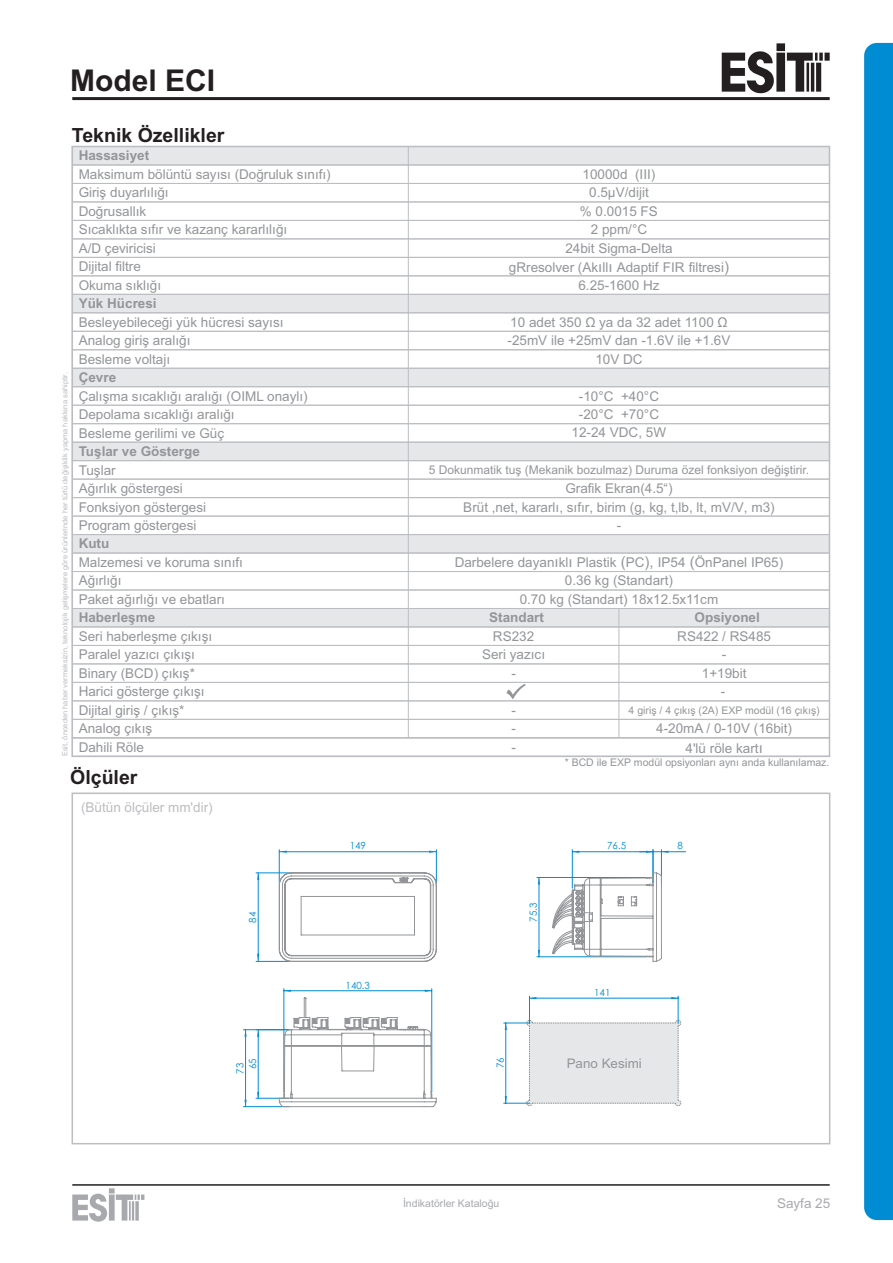
<style>
.page{position:relative;width:893px;height:1263px;background:#fff}
.page>*{position:absolute;margin:0;border:0;box-sizing:border-box;transform-origin:0 0}
.t1{font:700 30px "Arial";color:#231f20}
.t2{font:700 19.5px "Arial";color:#231f20}
.t3{font:13.5px/18.5px "Arial";color:#939598}
.t4{font:700 13.5px "Arial";color:#939598}
.t5{font:13.5px "Arial";color:#bcbdc0}
.t6{font:13.5px "Arial";color:#a8a9ad}
.t7{font:13.2px "Arial";color:#939598}
.t8{font:12px "Arial";color:#939598}
.t9{font:10.5px "Arial";color:#939598}
.t10{font:10.5px "Arial";color:#a8a9ad}
.t11{font:9.9px "Century Gothic";color:#008cd2}
.t12{font:7.35px "Arial";color:#bcbdc0}
.s1{font-size:15px}
.s2{font-family:"Arial Unicode MS";font-size:15px}
</style>
<div class="page">
<div style="left:72px;top:792px;width:758px;height:352px;border:2px solid #bcbdc0"></div>
<svg style="left:72px;top:1188px;width:72px;height:34px"></svg>
<hr style="left:72px;top:1184px;width:758px;height:2px;background:#231f20">
<svg style="left:506px;top:684px;width:20px;height:15px"></svg>
<div style="left:75px;top:609px;width:752px;height:18px;background:#e6e7e9"></div>
<div style="left:75px;top:535px;width:752px;height:18px;background:#e6e7e9"></div>
<div style="left:75px;top:442px;width:752px;height:18px;background:#e6e7e9"></div>
<div style="left:75px;top:369px;width:752px;height:17px;background:#e6e7e9"></div>
<div style="left:75px;top:295px;width:752px;height:17px;background:#e6e7e9"></div>
<div style="left:75px;top:149px;width:752px;height:16px;background:#e6e7e9"></div>
<div style="left:72px;top:700px;width:758px;height:20px;border:1px solid #bcbdc0"></div>
<div style="left:72px;top:682px;width:758px;height:19px;border:1px solid #bcbdc0"></div>
<div style="left:72px;top:663px;width:758px;height:20px;border:1px solid #bcbdc0"></div>
<div style="left:72px;top:645px;width:758px;height:19px;border:1px solid #bcbdc0"></div>
<div style="left:72px;top:627px;width:758px;height:19px;border:1px solid #bcbdc0"></div>
<div style="left:72px;top:590px;width:758px;height:19px;border:1px solid #bcbdc0"></div>
<div style="left:72px;top:571px;width:758px;height:19px;border:1px solid #bcbdc0"></div>
<div style="left:72px;top:553px;width:758px;height:19px;border:1px solid #bcbdc0"></div>
<div style="left:72px;top:516px;width:758px;height:19px;border:1px solid #bcbdc0"></div>
<div style="left:72px;top:497px;width:758px;height:19px;border:1px solid #bcbdc0"></div>
<div style="left:72px;top:479px;width:758px;height:19px;border:1px solid #bcbdc0"></div>
<div style="left:72px;top:460px;width:758px;height:19px;border:1px solid #bcbdc0"></div>
<div style="left:72px;top:423px;width:758px;height:19px;border:1px solid #bcbdc0"></div>
<div style="left:72px;top:405px;width:758px;height:19px;border:1px solid #bcbdc0"></div>
<div style="left:72px;top:386px;width:758px;height:20px;border:1px solid #bcbdc0"></div>
<div style="left:72px;top:349px;width:758px;height:20px;border:1px solid #bcbdc0"></div>
<div style="left:72px;top:331px;width:758px;height:19px;border:1px solid #bcbdc0"></div>
<div style="left:72px;top:312px;width:758px;height:20px;border:1px solid #bcbdc0"></div>
<div style="left:72px;top:275px;width:758px;height:20px;border:1px solid #bcbdc0"></div>
<div style="left:72px;top:257px;width:758px;height:19px;border:1px solid #bcbdc0"></div>
<div style="left:72px;top:238px;width:758px;height:20px;border:1px solid #bcbdc0"></div>
<div style="left:72px;top:220px;width:758px;height:19px;border:1px solid #bcbdc0"></div>
<div style="left:72px;top:202px;width:758px;height:19px;border:1px solid #bcbdc0"></div>
<div style="left:72px;top:183px;width:758px;height:19px;border:1px solid #bcbdc0"></div>
<div style="left:72px;top:165px;width:758px;height:19px;border:1px solid #bcbdc0"></div>
<hr style="left:408px;top:146px;width:1px;height:592px;background:#bcbdc0">
<hr style="left:618px;top:608px;width:1px;height:130px;background:#bcbdc0">
<hr style="left:72px;top:97px;width:758px;height:3px;background:#231f20">
<svg style="left:722px;top:43px;width:108px;height:50px"></svg>
<div style="left:864px;top:43px;width:29px;height:1177px;background:#008cd2"></div>
<hr style="left:572px;top:850px;width:1px;height:38px;background:#008cd2">
<hr style="left:661px;top:850px;width:1px;height:33px;background:#008cd2">
<hr style="left:653px;top:850px;width:1px;height:33px;background:#008cd2">
<hr style="left:436px;top:850px;width:1px;height:33px;background:#008cd2">
<hr style="left:279px;top:850px;width:1px;height:33px;background:#008cd2">
<hr style="left:537px;top:956px;width:110px;height:1px;background:#008cd2">
<hr style="left:537px;top:877px;width:110px;height:1px;background:#008cd2">
<hr style="left:243px;top:1106px;width:46px;height:1px;background:#008cd2">
<hr style="left:243px;top:1029px;width:49px;height:1px;background:#008cd2">
<hr style="left:256px;top:1098px;width:33px;height:1px;background:#008cd2">
<hr style="left:256px;top:961px;width:33px;height:1px;background:#008cd2">
<hr style="left:256px;top:873px;width:33px;height:1px;background:#008cd2">
<hr style="left:284px;top:989px;width:1px;height:103px;background:#008cd2">
<hr style="left:431px;top:989px;width:1px;height:103px;background:#008cd2">
<svg style="left:504px;top:996px;width:178px;height:111px"></svg>
<svg style="left:573px;top:851px;width:113px;height:2px"></svg>
<svg style="left:538px;top:878px;width:2px;height:78px"></svg>
<svg style="left:244px;top:1030px;width:3px;height:77px"></svg>
<svg style="left:279px;top:872px;width:158px;height:90px"></svg>
<svg style="left:552px;top:872px;width:110px;height:90px"></svg>
<svg style="left:279px;top:990px;width:158px;height:117px"></svg>
<svg style="left:257px;top:873px;width:2px;height:88px"></svg>
<svg style="left:257px;top:1030px;width:2px;height:69px"></svg>
<svg style="left:280px;top:851px;width:156px;height:2px"></svg>
<div style="left:72px;top:737px;width:758px;height:20px;border:1px solid #bcbdc0"></div>
<h1 class="t1" style="left:70px;top:69px;width:147px">Model ECI</h1>
<h2 class="t2" style="left:72px;top:128px;width:154px">Teknik Özellikler</h2>
<p class="t12" style="left:62px;top:756px;width:385px;rotate:-90deg">Esit, önceden haber vermeksizin, teknolojik gelişmelere göre ürünlerinde her türlü değişiklik yapma hakkına sahiptir.</p>
<p class="t4" style="left:79px;top:151px;width:72px">Hassasiyet</p>
<p class="t3" style="left:79px;top:166px;width:254px">Maksimum bölüntü sayısı (Doğruluk sınıfı)<br>Giriş duyarlılığı</p>
<p class="t3" style="left:79px;top:203px;width:69px">Doğrusallık</p>
<p class="t3" style="left:79px;top:222px;width:210px">Sıcaklıkta sıfır ve kazanç kararlılığı<br>A/D çeviricisi</p>
<p class="t3" style="left:79px;top:277px;width:84px">Okuma sıklığı</p>
<p class="t4" style="left:79px;top:298px;width:80px">Yük Hücresi</p>
<p class="t3" style="left:79px;top:332px;width:113px">Analog giriş aralığı<br>Besleme voltajı</p>
<p class="t4" style="left:79px;top:372px;width:39px">Çevre</p>
<p class="t3" style="left:79px;top:388px;width:231px">Çalışma sıcaklığı aralığı (OIML onaylı)<br>Depolama sıcaklığı aralığı<br>Besleme gerilimi ve Güç</p>
<p class="t4" style="left:79px;top:446px;width:123px">Tuşlar ve Gösterge</p>
<p class="t3" style="left:79px;top:462px;width:106px">Tuşlar<br>Ağırlık göstergesi</p>
<p class="t3" style="left:79px;top:259px;width:64px">Dijital filtre</p>
<p class="t3" style="left:79px;top:314px;width:206px">Besleyebileceği yük hücresi sayısı</p>
<p class="t3" style="left:79px;top:499px;width:129px">Fonksiyon göstergesi</p>
<p class="t3" style="left:79px;top:517px;width:119px">Program göstergesi</p>
<p class="t3" style="left:79px;top:554px;width:166px">Malzemesi ve koruma sınıfı<br>Ağırlığı</p>
<p class="t4" style="left:79px;top:613px;width:78px">Haberleşme</p>
<p class="t3" style="left:79px;top:647px;width:128px">Paralel yazıcı çıkışı<br>Binary (BCD) çıkış*<br>Harici gösterge çıkışı</p>
<p class="t4" style="left:79px;top:539px;width:32px">Kutu</p>
<p class="t3" style="left:79px;top:591px;width:148px">Paket ağırlığı ve ebatları</p>
<p class="t3" style="left:79px;top:628px;width:135px">Seri haberleşme çıkışı</p>
<p class="t3" style="left:79px;top:702px;width:107px">Dijital giriş / çıkış*</p>
<p class="t3" style="left:79px;top:720px;width:75px">Analog çıkış</p>
<p class="t3" style="left:565px;top:166px;width:109px;text-align:center">10000d (III)<br>0.5µV/dijit<br>% 0.0015 FS<br>2 ppm/°C<br>24bit Sigma-Delta</p>
<p class="t3" style="left:509px;top:259px;width:222px">gRresolver (Ak<span class="s1">ı</span>ll<span class="s1">ı</span> Adaptif FIR filtresi<span class="s1">)</span></p>
<p class="t3" style="left:578px;top:277px;width:83px">6.25-1600 Hz</p>
<p class="t3" style="left:510px;top:314px;width:219px">10 adet 350 Ω ya da 32 adet 1100 Ω</p>
<p class="t3" style="left:508px;top:332px;width:224px;text-align:center">-25mV ile +25mV dan -1.6V ile +1.6V<br>10V DC</p>
<p class="t3" style="left:579px;top:388px;width:82px">-10°C +40°C</p>
<p class="t3" style="left:579px;top:406px;width:82px">-20°C +70°C</p>
<p class="t3" style="left:572px;top:425px;width:96px">12-24 VDC, 5W</p>
<p class="t8" style="left:429px;top:465px;width:382px">5 Dokunmatik tuş (Mekanik bozulmaz) Duruma özel fonksiyon değiştirir.</p>
<p class="t3" style="left:565px;top:480px;width:109px">Grafik Ekran(4.5“)</p>
<p class="t3" style="left:463px;top:499px;width:313px">Brüt ,net, kararlı, sıfır, birim (g, kg, t,lb, lt, mV/V, m3)</p>
<p class="t3" style="left:617px;top:517px;width:6px">-</p>
<p class="t3" style="left:455px;top:555px;width:330px;text-align:center">Darbelere dayan<span class="s1">ı</span>kl<span class="s1">ı</span> Plastik <span class="s1">(</span>PC<span class="s1">),</span> IP54 <span class="s1">(</span>ÖnPanel IP65)<br>0.36 kg (Standart)<br>0.70 kg (Standart) 18x12.5x11cm</p>
<p class="t4" style="left:489px;top:613px;width:56px">Standart</p>
<p class="t4" style="left:695px;top:613px;width:67px">Opsiyonel</p>
<p class="t3" style="left:493px;top:628px;width:43px">RS232</p>
<p class="t3" style="left:677px;top:628px;width:95px">RS422 / RS485</p>
<p class="t3" style="left:482px;top:647px;width:65px;text-align:center">Seri yazıcı -</p>
<p class="t3" style="left:722px;top:647px;width:6px">-</p>
<p class="t3" style="left:702px;top:665px;width:46px">1+19bit</p>
<p class="t3" style="left:511px;top:702px;width:6px">- -</p>
<p class="t3" style="left:721px;top:684px;width:6px">-</p>
<p class="t9" style="left:629px;top:706px;width:193px">4 giriş / 4 çıkış (2A) EXP modül (16 çıkış)</p>
<p class="t3" style="left:656px;top:720px;width:137px">4-20mA / 0-10V (16bit)</p>
<p class="t3" style="left:79px;top:740px;width:67px">Dahili Röle</p>
<p class="t3" style="left:511px;top:739px;width:6px">-</p>
<p class="t3" style="left:686px;top:740px;width:79px">4'lü röle kart<span class="s2">ı</span></p>
<h2 class="t2" style="left:70px;top:770px;width:69px">Ölçüler</h2>
<p class="t5" style="left:81px;top:803px;width:133px">(Bütün ölçüler mm'dir)</p>
<p class="t11" style="left:249px;top:922px;width:12px;rotate:-90deg">84</p>
<p class="t11" style="left:249px;top:1069px;width:12px;rotate:-90deg">65</p>
<p class="t11" style="left:236px;top:1073px;width:12px;rotate:-90deg">73</p>
<p class="t11" style="left:350px;top:842px;width:18px">149</p>
<p class="t11" style="left:346px;top:981px;width:26px">140.3</p>
<p class="t9" style="left:565px;top:759px;width:266px">* BCD ile EXP modül opsiyonları aynı anda kullanılamaz.</p>
<p class="t11" style="left:529px;top:922px;width:21px;rotate:-90deg">75.3</p>
<p class="t11" style="left:496px;top:1068px;width:12px;rotate:-90deg">76</p>
<p class="t11" style="left:607px;top:842px;width:21px">76.5</p>
<p class="t11" style="left:678px;top:842px;width:7px">8</p>
<p class="t11" style="left:594px;top:988px;width:18px">141</p>
<p class="t7" style="left:567px;top:1058px;width:77px">Pano Kesimi</p>
<p class="t10" style="left:403px;top:1200px;width:98px">İndikatörler Kataloğu</p>
<p class="t6" style="left:777px;top:1198px;width:55px">Sayfa 25</p>
</div>
